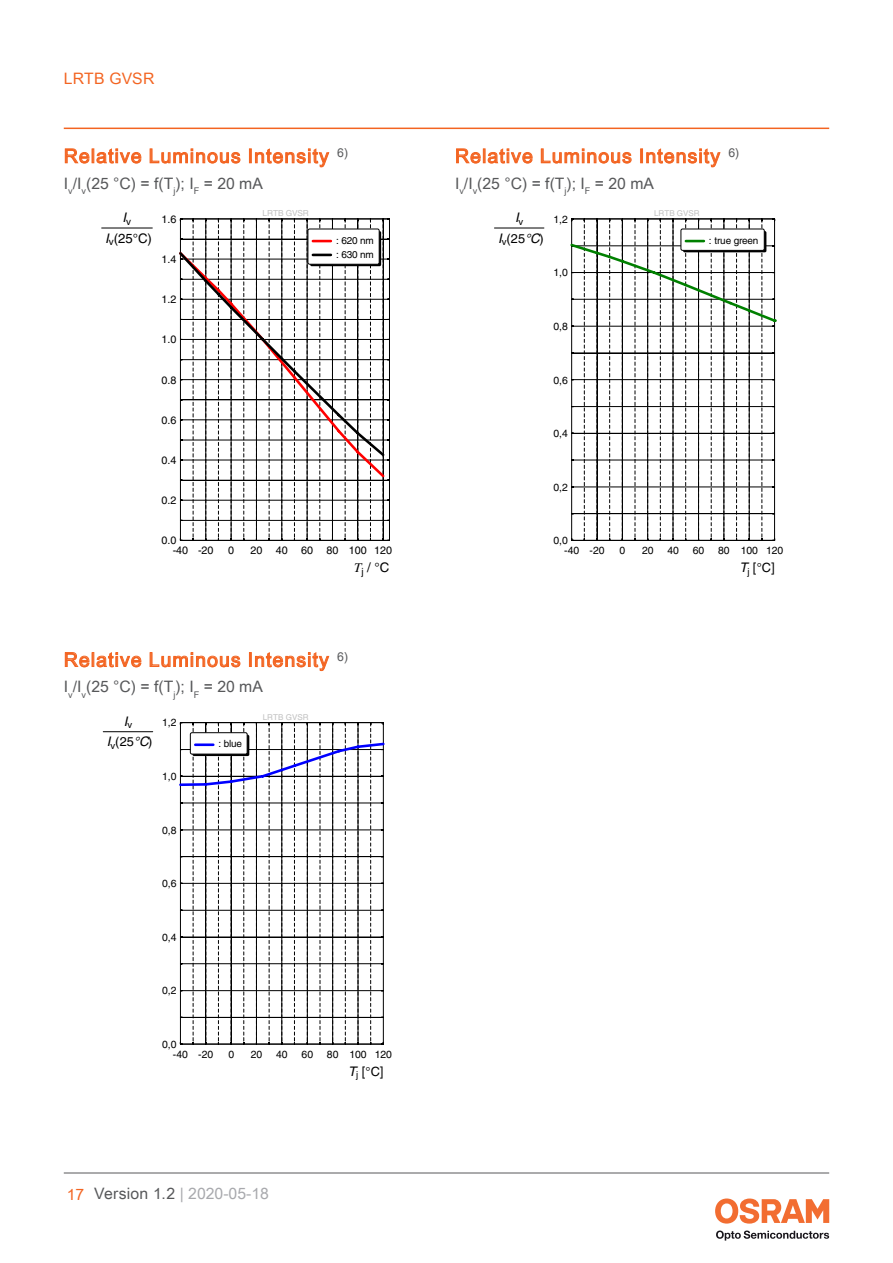
<style>
.page{position:relative;width:893px;height:1263px;background:#fff}
.page>*{position:absolute;margin:0;border:0;box-sizing:border-box;transform-origin:0 0}
.t1{font:19.5px "Arial Unicode MS";letter-spacing:.055em;color:#f36421}
.t2{font:15.75px "Arial Unicode MS";color:#57585a}
.t3{font:15.75px "Arial Unicode MS";color:#a8a9ad}
.t4{font:15.75px "Arial Unicode MS";letter-spacing:.01em;color:#f36421}
.t5{font:13.2px "Helvetica";color:#000}
.t6{font:italic 13.2px "Helvetica";color:#000}
.t7{font:12.75px "Helvetica";color:#000}
.t8{font:10.8px "Helvetica";letter-spacing:-.005em;color:#000}
.t9{font:10.35px "Helvetica";letter-spacing:-.005em;color:#000}
.t10{font:9.9px/13.8px "Helvetica";letter-spacing:-.02em;color:#000}
.t11{font:8.25px "Helvetica";letter-spacing:-.01em;color:#c0c0c0}
.t12{font:7.95px "Helvetica";letter-spacing:.01em;color:#c0c0c0}
.s1{font-style:italic}
.s2{font-family:"Times";font-style:italic;font-size:13.35px}
.s3{font-style:italic;font-size:13.2px}
.s4{font-size:12.75px}
.s5{color:#f36421}
.s6{color:#57585a}
</style>
<div class="page">
<hr style="left:64px;top:128px;width:765px;height:1px;background:#f36421">
<hr style="left:64px;top:1173px;width:765px;height:1px;background:#57585a">
<svg style="left:716px;top:1230px;width:113px;height:10px"></svg>
<svg style="left:715px;top:1198px;width:114px;height:25px"></svg>
<svg style="left:65px;top:148px;width:77px;height:16px"></svg>
<svg style="left:149px;top:148px;width:92px;height:16px"></svg>
<div style="left:249px;top:148px;width:3px;height:15px;border:1px solid #f36421"></div>
<svg style="left:255px;top:148px;width:75px;height:20px"></svg>
<hr style="left:389px;top:219px;width:1px;height:322px;background:#000">
<hr style="left:102px;top:228px;width:50px;height:1px;background:#000">
<svg style="left:179px;top:219px;width:210px;height:322px"></svg>
<svg style="left:456px;top:148px;width:77px;height:16px"></svg>
<svg style="left:540px;top:148px;width:92px;height:16px"></svg>
<div style="left:640px;top:148px;width:3px;height:15px;border:1px solid #f36421"></div>
<svg style="left:646px;top:148px;width:75px;height:20px"></svg>
<hr style="left:494px;top:228px;width:50px;height:1px;background:#000">
<svg style="left:570px;top:219px;width:207px;height:322px"></svg>
<svg style="left:65px;top:652px;width:77px;height:16px"></svg>
<svg style="left:149px;top:652px;width:92px;height:16px"></svg>
<div style="left:249px;top:652px;width:3px;height:15px;border:1px solid #f36421"></div>
<svg style="left:255px;top:652px;width:75px;height:20px"></svg>
<hr style="left:103px;top:731px;width:50px;height:1px;background:#000">
<svg style="left:179px;top:722px;width:206px;height:323px"></svg>
<div style="left:193px;top:735px;width:56px;height:21px;background:#090909;border-radius:2px"></div>
<div style="left:190px;top:732px;width:58px;height:22px;background:#fff;border:1px solid #000;border-radius:2px"></div>
<hr style="left:195px;top:743px;width:18px;height:3px;background:#00f">
<h2 class="t4" style="left:64px;top:67px;width:92px">LRTB GVSR</h2>
<h1 class="t1" style="left:64px;top:142px;width:286px">Relative Luminous Intensity <sup>6)</sup></h1>
<h2 class="t2" style="left:64px;top:172px;width:201px">I<sub>v</sub>/I<sub>v</sub>(25 °C) = f(T<sub>j</sub>); I<sub>F</sub> = 20 mA</h2>
<p class="t11" style="left:263px;top:208px;width:48px">LRTB GVSR</p>
<p class="t6" style="left:123px;top:210px;width:10px">I<sub>v</sub></p>
<p class="t8" style="left:162px;top:213px;width:16px">1.6</p>
<p class="t5" style="left:105px;top:230px;width:48px"><span class="s1">I</span><sub>v</sub>(25°C)</p>
<p class="t10" style="left:336px;top:233px;width:39px">: 620 nm : 630 nm</p>
<p class="t8" style="left:162px;top:253px;width:16px">1.4</p>
<p class="t8" style="left:162px;top:293px;width:16px">1.2</p>
<p class="t8" style="left:162px;top:333px;width:16px">1.0</p>
<p class="t8" style="left:162px;top:374px;width:16px">0.8</p>
<p class="t8" style="left:162px;top:414px;width:16px">0.6</p>
<p class="t8" style="left:162px;top:454px;width:16px">0.4</p>
<p class="t8" style="left:162px;top:494px;width:16px">0.2</p>
<p class="t8" style="left:162px;top:534px;width:16px">0.0</p>
<p class="t8" style="left:173px;top:544px;width:42px">-40 -20</p>
<p class="t8" style="left:228px;top:544px;width:7px">0</p>
<p class="t8" style="left:251px;top:544px;width:143px">20 40 60 80 100 120</p>
<p class="t5" style="left:354px;top:560px;width:37px"><span class="s2">T</span><sub>j</sub> /°C</p>
<h1 class="t1" style="left:64px;top:645px;width:286px">Relative Luminous Intensity <sup>6)</sup></h1>
<h2 class="t2" style="left:64px;top:675px;width:201px">I<sub>v</sub>/I<sub>v</sub>(25 °C) = f(T<sub>j</sub>); I<sub>F</sub> = 20 mA</h2>
<p class="t12" style="left:263px;top:712px;width:47px">LRTB GVSR</p>
<p class="t6" style="left:124px;top:713px;width:10px">I<sub>v</sub></p>
<p class="t9" style="left:162px;top:717px;width:16px">1,2</p>
<p class="t7" style="left:107px;top:734px;width:47px"><span class="s3">I</span><sub>v</sub>(25<span class="s3">°C</span>)</p>
<p class="t10" style="left:218px;top:737px;width:25px">: blue</p>
<p class="t9" style="left:162px;top:770px;width:16px">1,0</p>
<p class="t9" style="left:162px;top:824px;width:16px">0,8</p>
<p class="t9" style="left:162px;top:878px;width:16px">0,6</p>
<p class="t9" style="left:162px;top:931px;width:16px">0,4</p>
<p class="t9" style="left:162px;top:985px;width:16px">0,2</p>
<p class="t9" style="left:162px;top:1038px;width:16px">0,0</p>
<p class="t9" style="left:173px;top:1048px;width:42px">-40 -20</p>
<p class="t9" style="left:228px;top:1048px;width:7px">0</p>
<p class="t9" style="left:251px;top:1048px;width:13px">20</p>
<p class="t9" style="left:276px;top:1048px;width:13px">40</p>
<p class="t9" style="left:302px;top:1048px;width:13px">60</p>
<p class="t9" style="left:327px;top:1048px;width:67px">80 100 120</p>
<p class="t5" style="left:348px;top:1063px;width:37px"><span class="s1">T</span><sub>j</sub> [<span class="s4">°C</span>]</p>
<h2 class="t3" style="left:67px;top:1182px;width:204px"><span class="s5">17</span> <span class="s6">Version 1.2</span> | 2020-05-18</h2>
<h1 class="t1" style="left:455px;top:142px;width:286px">Relative Luminous Intensity <sup>6)</sup></h1>
<h2 class="t2" style="left:455px;top:172px;width:201px">I<sub>v</sub>/I<sub>v</sub>(25 °C) = f(T<sub>j</sub>); I<sub>F</sub> = 20 mA</h2>
<p class="t12" style="left:654px;top:209px;width:47px">LRTB GVSR</p>
<p class="t6" style="left:515px;top:210px;width:10px">I<sub>v</sub></p>
<p class="t9" style="left:553px;top:213px;width:16px">1,2</p>
<p class="t7" style="left:498px;top:231px;width:47px"><span class="s3">I</span><sub>v</sub>(25<span class="s3">°C</span>)</p>
<p class="t10" style="left:709px;top:233px;width:51px">: true green</p>
<p class="t9" style="left:553px;top:267px;width:16px">1,0</p>
<p class="t9" style="left:553px;top:320px;width:16px">0,8</p>
<p class="t9" style="left:553px;top:374px;width:16px">0,6</p>
<p class="t9" style="left:553px;top:427px;width:16px">0,4</p>
<p class="t9" style="left:553px;top:481px;width:16px">0,2</p>
<p class="t9" style="left:553px;top:535px;width:16px">0,0</p>
<p class="t9" style="left:564px;top:544px;width:42px">-40 -20</p>
<p class="t9" style="left:620px;top:544px;width:7px">0</p>
<p class="t9" style="left:642px;top:544px;width:13px">20</p>
<p class="t9" style="left:667px;top:544px;width:13px">40</p>
<p class="t9" style="left:693px;top:544px;width:13px">60</p>
<p class="t9" style="left:718px;top:544px;width:67px">80 100 120</p>
<p class="t5" style="left:739px;top:560px;width:37px"><span class="s1">T</span><sub>j</sub> [<span class="s4">°C</span>]</p>
</div>
